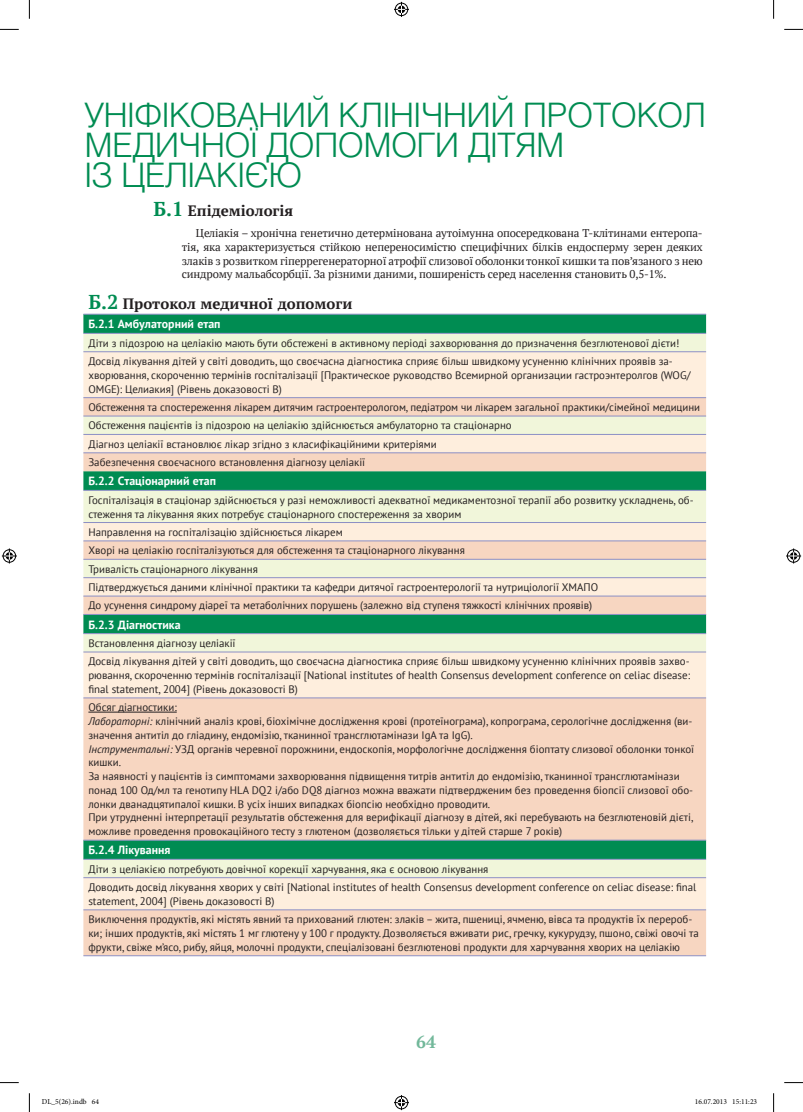
<style>
.page{position:relative;width:803px;height:1112px;background:#fff}
.page>*{position:absolute;margin:0;border:0;box-sizing:border-box;transform-origin:0 0}
.t1{font:300 33.75px/30px "Helios";letter-spacing:-.02em;color:#008c52}
.t2{font:700 17.5px "PT Serif";color:#72b89a}
.t3{font:700 15px "PT Serif";color:#231f20}
.t4{font:700 11.88px "PT Sans";color:#fff}
.t5{font:11.25px/13.8px "PT Serif";letter-spacing:-.015em;color:#231f20;text-align:justify}
.t6{font:10.88px/13.8px "PT Sans";color:#231f20}
.t7{font:7.5px "Minion Pro";color:#000}
.s1{font-size:20px;color:#008c52}
.s2{font-style:italic}
</style>
<div class="page">
<div style="left:83px;top:315px;width:623px;height:18px;background:#008c52"></div>
<div style="left:83px;top:334px;width:623px;height:17px;background:#f1f6da"></div>
<div style="left:83px;top:352px;width:623px;height:45px;background:#feeedd"></div>
<svg style="left:83px;top:398px;width:623px;height:557px;background:#ddd9c1"></svg>
<hr style="left:83px;top:314px;width:623px;height:1px;background:#8c8fc4">
<hr style="left:83px;top:333px;width:623px;height:1px;background:#8c8fc4">
<hr style="left:83px;top:351px;width:623px;height:1px;background:#8c8fc4">
<hr style="left:83px;top:397px;width:623px;height:1px;background:#8c8fc4">
<hr style="left:83px;top:415px;width:623px;height:1px;background:#8c8fc4">
<hr style="left:83px;top:434px;width:623px;height:1px;background:#8c8fc4">
<hr style="left:83px;top:452px;width:623px;height:1px;background:#8c8fc4">
<hr style="left:83px;top:490px;width:623px;height:1px;background:#8c8fc4">
<hr style="left:83px;top:522px;width:623px;height:1px;background:#8c8fc4">
<hr style="left:83px;top:540px;width:623px;height:1px;background:#8c8fc4">
<hr style="left:83px;top:559px;width:623px;height:1px;background:#8c8fc4">
<hr style="left:83px;top:577px;width:623px;height:1px;background:#8c8fc4">
<hr style="left:83px;top:595px;width:623px;height:1px;background:#8c8fc4">
<hr style="left:83px;top:614px;width:623px;height:1px;background:#8c8fc4">
<hr style="left:83px;top:633px;width:623px;height:1px;background:#8c8fc4">
<hr style="left:83px;top:651px;width:623px;height:1px;background:#8c8fc4">
<hr style="left:83px;top:697px;width:623px;height:1px;background:#8c8fc4">
<hr style="left:83px;top:839px;width:623px;height:1px;background:#8c8fc4">
<hr style="left:83px;top:858px;width:623px;height:1px;background:#8c8fc4">
<hr style="left:83px;top:877px;width:623px;height:1px;background:#8c8fc4">
<hr style="left:83px;top:909px;width:623px;height:1px;background:#8c8fc4">
<hr style="left:83px;top:955px;width:623px;height:1px;background:#8c8fc4">
<hr style="left:88px;top:711px;width:89px;height:1px;background:#231f20">
<svg style="left:0;top:29px;width:19px;height:1px"></svg>
<svg style="left:784px;top:29px;width:19px;height:1px"></svg>
<svg style="left:0;top:1082px;width:19px;height:1px"></svg>
<svg style="left:784px;top:1082px;width:19px;height:1px"></svg>
<svg style="left:29px;top:0;width:1px;height:19px"></svg>
<svg style="left:29px;top:1093px;width:1px;height:18px"></svg>
<svg style="left:773px;top:0;width:1px;height:19px"></svg>
<svg style="left:773px;top:1093px;width:1px;height:18px"></svg>
<svg style="left:394px;top:2px;width:15px;height:15px"></svg>
<svg style="left:394px;top:1095px;width:15px;height:14px"></svg>
<svg style="left:2px;top:548px;width:15px;height:15px"></svg>
<svg style="left:786px;top:548px;width:15px;height:15px"></svg>
<h1 class="t1" style="left:84px;top:99px;width:623px">УНІФІКОВАНИЙ КЛІНІЧНИЙ ПРОТОКОЛ<br>МЕДИЧНОЇ ДОПОМОГИ ДІТЯМ<br>ІЗ ЦЕЛІАКІЄЮ</h1>
<h3 class="t3" style="left:153px;top:201px;width:141px"><span class="s1">Б.1</span> Епідеміологія</h3>
<p class="t5" style="left:182px;top:226px;width:522px;text-indent:14px">Целіакія – хронічна генетично детермінована аутоімунна опосередкована Т-клітинами ентеропа&shy;тія, яка характеризується стійкою непереносимістю специфічних білків ендосперму зерен деяких злаків з розвитком гіперрегенераторної атрофії слизової оболонки тонкої кишки та пов’язаного з нею синдрому мальабсорбції. За різними даними, поширеність серед населення становить 0,5-1%.</p>
<h3 class="t3" style="left:88px;top:294px;width:266px"><span class="s1">Б.2</span> Протокол медичної допомоги</h3>
<p class="t4" style="left:88px;top:316px;width:134px">Б.2.1 Амбулаторний етап</p>
<p class="t6" style="left:88px;top:333px;width:592px;line-height:18.4px">Діти з підозрою на целіакію мають бути обстежені в активному періоді захворювання до призначення безглютенової дієти!<br>Досвід лікування дітей у світі доводить, що своєчасна діагностика сприяє більш швидкому усуненню клінічних проявів за-</p>
<p class="t6" style="left:88px;top:368px;width:604px">хворювання, скороченню термінів госпіталізації [Практическое руководство Всемирной организации гастроэнтеролгов (WOG/<br>OMGE): Целиакия] (Рівень доказовості В)</p>
<p class="t6" style="left:88px;top:397px;width:613px;line-height:18.4px">Обстеження та спостереження лікарем дитячим гастроентерологом, педіатром чи лікарем загальної практики/сімейної медицини Обстеження пацієнтів із підозрою на целіакію здійснюється амбулаторно та стаціонарно<br>Діагноз целіакії встановлює лікар згідно з класифікаційними критеріями<br>Забезпечення своєчасного встановлення діагнозу целіакії</p>
<p class="t4" style="left:88px;top:473px;width:129px">Б.2.2 Стаціонарний етап</p>
<p class="t6" style="left:88px;top:492px;width:607px">Госпіталізація в стаціонар здійснюється у разі неможливості адекватної медикаментозної терапії або розвитку ускладнень, об&shy;стеження та лікування яких потребує стаціонарного спостереження за хворим</p>
<p class="t6" style="left:88px;top:522px;width:511px;line-height:18.4px">Направлення на госпіталізацію здійснюється лікарем<br>Хворі на целіакію госпіталізуються для обстеження та стаціонарного лікування<br>Тривалість стаціонарного лікування<br>Підтверджується даними клінічної практики та кафедри дитячої гастроентерології та нутриціології ХМАПО До усунення синдрому діареї та метаболічних порушень (залежно від ступеня тяжкості клінічних проявів)</p>
<p class="t4" style="left:88px;top:616px;width:94px">Б.2.3 Діагностика</p>
<p class="t6" style="left:88px;top:633px;width:603px;line-height:18.4px">Встановлення діагнозу целіакії<br>Досвід лікування дітей у світі доводить, що своєчасна діагностика сприяє більш швидкому усуненню клінічних проявів захво-</p>
<p class="t6" style="left:88px;top:668px;width:603px">рювання, скороченню термінів госпіталізації [National institutes of health Consensus development conference on celiac disease: final statement, 2004] (Рівень доказовості В)</p>
<p class="t6" style="left:88px;top:700px;width:607px">Обсяг діагностики:<br><span class="s2">Лабораторні:</span> клінічний аналіз крові, біохімічне дослідження крові (протеїнограма), копрограма, серологічне дослідження (ви&shy;значення антитіл до гліадину, ендомізію, тканинної трансглютамінази IgA та IgG).<br><span class="s2">Інструментальні:</span> УЗД органів черевної порожнини, ендоскопія, морфологічне дослідження біоптату слизової оболонки тонкої кишки.<br>За наявності у пацієнтів із симптомами захворювання підвищення титрів антитіл до ендомізію, тканинної трансглютамінази понад 100 Од/мл та генотипу HLA DQ2 і/або DQ8 діагноз можна вважати підтвердженим без проведення біопсії слизової обо&shy;лонки дванадцятипалої кишки. В усіх інших випадках біопсію необхідно проводити.<br>При утрудненні інтерпретації результатів обстеження для верифікації діагнозу в дітей, які перебувають на безглютеновій дієті, можливе проведення провокаційного тесту з глютеном (дозволяється тільки у дітей старше 7 років)</p>
<p class="t4" style="left:88px;top:842px;width:84px">Б.2.4 Лікування</p>
<p class="t6" style="left:88px;top:859px;width:609px;line-height:18.4px">Діти з целіакією потребують довічної корекції харчування, яка є основою лікування<br>Доводить досвід лікування хворих у світі [National institutes of health Consensus development conference on celiac disease: final</p>
<p class="t6" style="left:88px;top:891px;width:605px;line-height:18.4px">statement, 2004] (Рівень доказовості В)<br>Виключення продуктів, які містять явний та прихований глютен: злаків – жита, пшениці, ячменю, вівса та продуктів їх перероб-</p>
<p class="t6" style="left:88px;top:925px;width:612px">ки; інших продуктів, які містять 1 мг глютену у 100 г продукту. Дозволяється вживати рис, гречку, кукурудзу, пшоно, свіжі овочі та фрукти, свіже м’ясо, рибу, яйця, молочні продукти, спеціалізовані безглютенові продукти для харчування хворих на целіакію</p>
<h2 class="t2" style="left:416px;top:1029px;width:21px">64</h2>
<p class="t7" style="left:42px;top:1096px;width:59px">DL_5(26).indb 64</p>
<p class="t7" style="left:695px;top:1096px;width:64px">16.07.2013 15:11:23</p>
</div>
